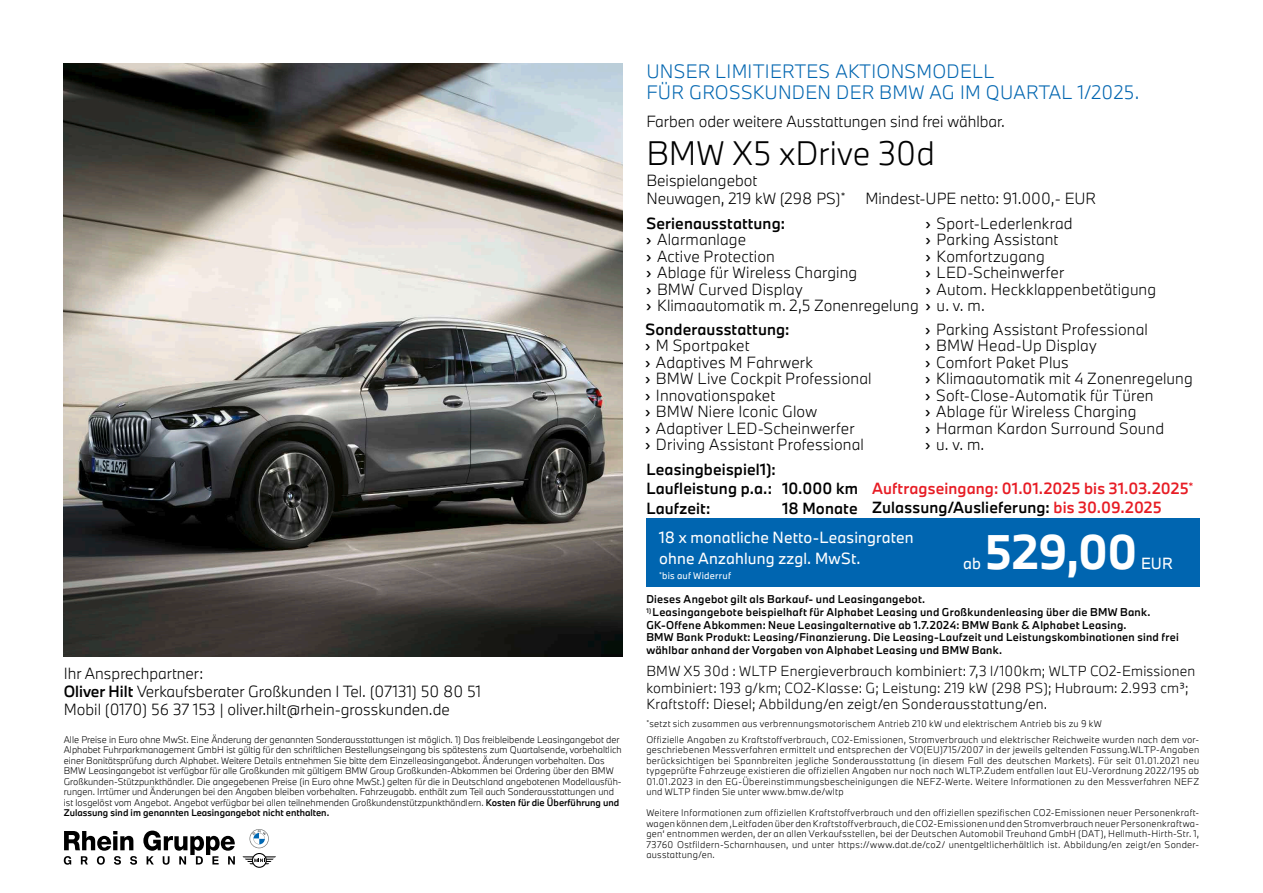
<style>
.page{position:relative;width:1263px;height:893px;background:#fff}
.page>*{position:absolute;margin:0;border:0;box-sizing:border-box;transform-origin:0 0}
.t1{font:700 45px "BMW Type Next Pro";color:#fff}
.t2{font:300 31.5px "BMW Type Next Pro";color:#000}
.t3{font:300 18px/21.6px "BMW Type Next Pro";letter-spacing:.015em;color:#0065b0}
.t4{font:300 15px/16.5px "BMW Type Next Pro";letter-spacing:.005em;color:#000}
.t5{font:500 15px/19.2px "BMW Type Next Pro";letter-spacing:.01em;color:#e71c24}
.t6{font:500 15px/19.2px "BMW Type Next Pro";letter-spacing:.01em;color:#000}
.t7{font:15px/20.7px "BMW Type Next Pro";letter-spacing:.01em;color:#fff}
.t8{font:300 13.5px/16.5px "BMW Type Next Pro";letter-spacing:.01em;color:#000}
.t9{font:500 10.5px/12.6px "BMW Type Next Pro";letter-spacing:.025em;color:#000}
.t10{font:300 9px/10.5px "BMW Type Next Pro";color:#000;text-align:justify}
.t11{font:300 9px "BMW Type Next Pro";letter-spacing:.03em;color:#000}
.t12{font:9px "BMW Type Next Pro";letter-spacing:.03em;color:#fff}
.s1{font-weight:500}
.s2{font-weight:400}
.s3{color:#000}
</style>
<div class="page">
<svg style="left:64px;top:831px;width:73px;height:34px"></svg>
<svg style="left:143px;top:831px;width:92px;height:34px"></svg>
<svg style="left:242px;top:829px;width:34px;height:39px"></svg>
<div style="left:646px;top:519px;width:554px;height:68px;background:#0065b0"></div>
<img style="left:64px;top:64px;width:559px;height:593px">
<h3 class="t4" style="left:64px;top:664px;width:419px;line-height:18px">Ihr Ansprechpartner:<br><span class="s1">Oliver Hilt</span> Verkaufsberater Großkunden I Tel. (07131) 50 80 51<br>Mobil (0170) 56 37 153 | oliver.hilt@rhein-grosskunden.de</h3>
<p class="t10" style="left:64px;top:734px;width:559px;text-align:left">Alle Preise in Euro ohne MwSt. Eine Änderung der genannten Sonderausstattungen ist möglich. 1) Das freibleibende Leasingangebot der Alphabet Fuhrparkmanagement GmbH ist gültig für den schriftlichen Bestellungseingang bis spätestens zum Quartalsende, vorbehaltlich einer Bonitätsprüfung durch Alphabet. Weitere Details entnehmen Sie bitte dem Einzelleasingangebot. Änderungen vorbehalten. Das BMW Leasingangebot ist verfügbar für alle Großkunden mit gültigem BMW Group Großkunden-Abkommen bei Ordering über den BMW Großkunden-Stützpunkthändler. Die angegebenen Preise (in Euro ohne MwSt.) gelten für die in Deutschland angebotenen Modellausfüh&shy;rungen. Irrtümer und Änderungen bei den Angaben bleiben vorbehalten. Fahrzeugabb. enthält zum Teil auch Sonderausstattungen und ist losgelöst vom Angebot. Angebot verfügbar bei allen teilnehmenden Großkundenstützpunkthändlern. <span class="s1">Kosten für die Überführung und Zulassung sind im genannten Leasingangebot nicht enthalten.</span></p>
<h3 class="t3" style="left:646px;top:60px;width:494px">UNSER LIMITIERTES AKTIONSMODELL<br>FÜR GROSSKUNDEN DER BMW AG IM QUARTAL 1/2025.</h3>
<h2 class="t2" style="left:646px;top:131px;width:290px">BMW X5 xDrive 30d</h2>
<h3 class="t4" style="left:646px;top:113px;width:360px">Farben oder weitere Ausstattungen sind frei wählbar.</h3>
<h3 class="t4" style="left:646px;top:172px;width:112px">Beispielangebot</h3>
<h3 class="t4" style="left:646px;top:190px;width:201px">Neuwagen, 219 kW (298 PS)<sup>*</sup></h3>
<h3 class="t4" style="left:865px;top:190px;width:232px">Mindest-UPE netto: 91.000,- EUR</h3>
<h3 class="t4" style="left:646px;top:214px;width:274px"><span class="s1">Serienausstattung:<br></span><span class="s2">›</span> Alarmanlage<br><span class="s2">›</span> Active Protection<br><span class="s2">›</span> Ablage für Wireless Charging<br><span class="s2">›</span> BMW Curved Display<br><span class="s2">›</span> Klimaautomatik m. 2,5 Zonenregelung</h3>
<h3 class="t4" style="left:926px;top:214px;width:232px"><span class="s2">›</span> Sport-Lederlenkrad<br><span class="s2">›</span> Parking Assistant<br><span class="s2">›</span> Komfortzugang<br><span class="s2">›</span> LED-Scheinwerfer<br><span class="s2">›</span> Autom. Heckklappenbetätigung <span class="s2">›</span> u. v. m.</h3>
<h3 class="t4" style="left:645px;top:321px;width:228px"><span class="s1">Sonderausstattung:<br></span><span class="s2">›</span> M Sportpaket<br><span class="s2">›</span> Adaptives M Fahrwerk<br><span class="s2">›</span> BMW Live Cockpit Professional <span class="s2">›</span> Innovationspaket<br><span class="s2">›</span> BMW Niere Iconic Glow<br><span class="s2">›</span> Adaptiver LED-Scheinwerfer<br><span class="s2">›</span> Driving Assistant Professional</h3>
<h3 class="t4" style="left:925px;top:321px;width:269px"><span class="s2">›</span> Parking Assistant Professional<br><span class="s2">›</span> BMW Head-Up Display<br><span class="s2">›</span> Comfort Paket Plus<br><span class="s2">›</span> Klimaautomatik mit 4 Zonenregelung <span class="s2">›</span> Soft-Close-Automatik für Türen<br><span class="s2">›</span> Ablage für Wireless Charging<br><span class="s2">›</span> Harman Kardon Surround Sound<br><span class="s2">›</span> u. v. m.</h3>
<h3 class="t6" style="left:646px;top:459px;width:213px">Leasingbeispiel1):<br>Laufleistung p.a.: 10.000 km<br>Laufzeit:</h3>
<h3 class="t5" style="left:872px;top:478px;width:323px">Auftragseingang: 01.01.2025 bis 31.03.2025<sup>*<br></sup><span class="s3">Zulassung/Auslieferung:</span> bis 30.09.2025</h3>
<h3 class="t6" style="left:782px;top:498px;width:77px">18 Monate</h3>
<h3 class="t7" style="left:659px;top:527px;width:256px">18 x monatliche Netto-Leasingraten ohne Anzahlung zzgl. MwSt.</h3>
<p class="t12" style="left:659px;top:569px;width:73px"><sup>*</sup>bis auf Widerruf</p>
<h1 class="t1" style="left:985px;top:519px;width:154px">529,00</h1>
<h3 class="t7" style="left:963px;top:553px;width:19px">ab</h3>
<h3 class="t7" style="left:1141px;top:553px;width:33px">EUR</h3>
<p class="t9" style="left:646px;top:593px;width:280px">Dieses Angebot gilt als Barkauf- und Leasingangebot.</p>
<p class="t9" style="left:646px;top:605px;width:534px"><sup>1)</sup> Leasingangebote beispielhaft für Alphabet Leasing und Großkundenleasing über die BMW Bank.<br>GK-Offene Abkommen: Neue Leasingalternative ab 1.7.2024: BMW Bank &amp; Alphabet Leasing.<br>BMW Bank Produkt: Leasing/Finanzierung. Die Leasing-Laufzeit und Leistungskombinationen sind frei wählbar anhand der Vorgaben von Alphabet Leasing und BMW Bank.</p>
<h3 class="t8" style="left:646px;top:662px;width:550px">BMW X5 30d : WLTP Energieverbrauch kombiniert: 7,3 l/100km; WLTP CO2-Emissionen kombiniert: 193 g/km; CO2-Klasse: G; Leistung: 219 kW (298 PS); Hubraum: 2.993 cm³;<br>Kraftstoff: Diesel; Abbildung/en zeigt/en Sonderausstattung/en.</h3>
<p class="t11" style="left:646px;top:717px;width:457px"><sup>*</sup>setzt sich zusammen aus verbrennungsmotorischem Antrieb 210 kW und elektrischem Antrieb bis zu 9 kW</p>
<p class="t10" style="left:646px;top:734px;width:554px">Offizielle Angaben zu Kraftstoffverbrauch, CO2-Emissionen, Stromverbrauch und elektrischer Reichweite wurden nach dem vor&shy;geschriebenen Messverfahren ermittelt und entsprechen der VO(EU)715/2007 in der jeweils geltenden Fassung.WLTP-Angaben berücksichtigen bei Spannbreiten jegliche Sonderausstattung (in diesem Fall des deutschen Markets). Für seit 01.01.2021 neu typgeprüfte Fahrzeuge existieren die offiziellen Angaben nur noch nach WLTP.Zudem entfallen laut EU-Verordnung 2022/195 ab 01.01.2023 in den EG-Übereinstimmungsbescheinigungen die NEFZ-Werte. Weitere Informationen zu den Messverfahren NEFZ und WLTP finden Sie unter www.bmw.de/wltp</p>
<p class="t10" style="left:646px;top:807px;width:554px">Weitere Informationen zum offiziellen Kraftstoffverbrauch und den offiziellen spezifischen CO2-Emissionen neuer Personenkraft&shy;wagen können dem ‚Leitfaden über den Kraftstoffverbrauch, die CO2-Emissionen und den Stromverbrauch neuer Personenkraftwa&shy;gen‘ entnommen werden, der an allen Verkaufsstellen, bei der Deutschen Automobil Treuhand GmbH (DAT), Hellmuth-Hirth-Str. 1, 73760 Ostfildern-Scharnhausen, und unter https://www.dat.de/co2/ unentgeltlicherhältlich ist. Abbildung/en zeigt/en Sonder&shy;ausstattung/en.</p>
</div>
